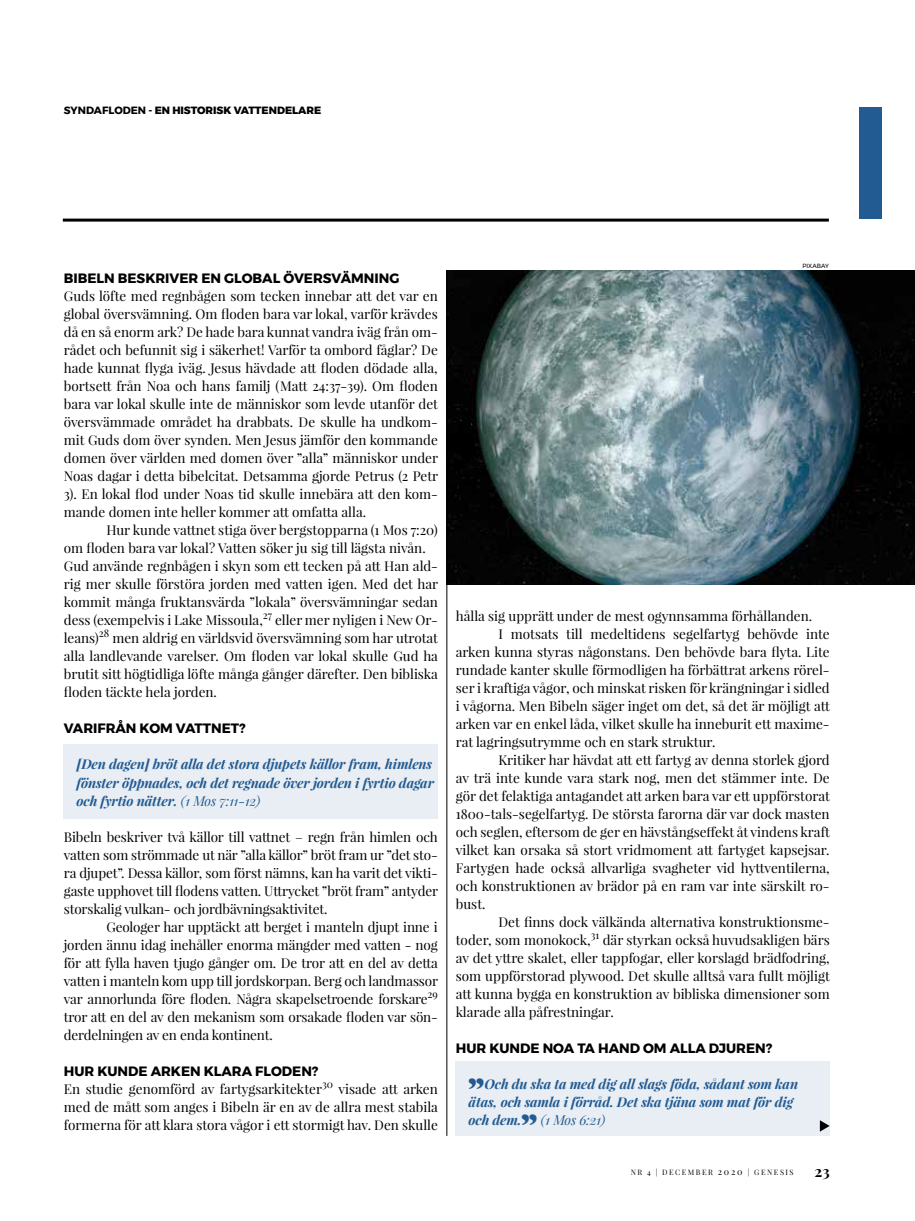
<style>
.page{position:relative;width:915px;height:1221px;background:#fff}
.page>*{position:absolute;margin:0;border:0;box-sizing:border-box;transform-origin:0 0}
.t1{font:700 15px "Playfair Display";color:#000}
.t2{font:13.5px/18px "Playfair Display";color:#000;text-align:justify}
.t3{font:italic 700 13.5px/18px "Playfair Display";letter-spacing:-.01em;color:#225b92}
.t4{font:700 13.5px "Montserrat";color:#000}
.t5{font:800 10.5px "Montserrat";color:#000}
.t6{font:7.5px "Playfair Display";letter-spacing:.2em;color:#000}
.t7{font:6px "Montserrat";color:#000}
.s1{font-weight:700}
.s2{font-weight:400}
.s3{font-family:"Gastromond";font-weight:400;font-style:normal;font-size:25.5px}
.s4{font-size:9px}
</style>
<div class="page">
<div style="left:455px;top:1061px;width:374px;height:74px;background:#e9eef4"></div>
<div style="left:64px;top:744px;width:373px;height:74px;background:#e9eef4"></div>
<hr style="left:63px;top:218px;width:765px;height:3px;background:#000">
<div style="left:858px;top:107px;width:23px;height:111px;background:#225b92"></div>
<svg style="left:819px;top:1120px;width:10px;height:11px"></svg>
<img style="left:447px;top:270px;width:467px;height:314px">
<hr style="left:446px;top:270px;width:1px;height:865px;background:#000">
<p class="t5" style="left:64px;top:101px;width:259px"><span class="s1">SYNDAFLODEN</span> - EN HISTORISK VATTENDELARE</p>
<p class="t4" style="left:64px;top:267px;width:337px">BIBELN BESKRIVER EN GLOBAL ÖVERSVÄMNING</p>
<p class="t2" style="left:64px;top:287px;width:375px">Guds löfte med regnbågen som tecken innebar att det var en global översvämning. Om floden bara var lokal, varför krävdes då en så enorm ark? De hade bara kunnat vandra iväg från om&shy;rådet och befunnit sig i säkerhet! Varför ta ombord fåglar? De hade kunnat flyga iväg. Jesus hävdade att floden dödade alla, bortsett från Noa och hans familj (Matt 24:37-39). Om floden bara var lokal skulle inte de människor som levde utanför det översvämmade området ha drabbats. De skulle ha undkom&shy;mit Guds dom över synden. Men Jesus jämför den kommande domen över världen med domen över ”alla” människor under Noas dagar i detta bibelcitat. Detsamma gjorde Petrus (2 Petr 3). En lokal flod under Noas tid skulle innebära att den kom&shy;mande domen inte heller kommer att omfatta alla.</p>
<p class="t2" style="left:64px;top:521px;width:375px;text-align:left;text-indent:43px">Hur kunde vattnet stiga över bergstopparna (1 Mos 7:20) om floden bara var lokal? Vatten söker ju sig till lägsta nivån.<br>Gud använde regnbågen i skyn som ett tecken på att Han ald&shy;rig mer skulle förstöra jorden med vatten igen. Med det har kommit många fruktansvärda ”lokala” översvämningar sedan dess (exempelvis i Lake Missoula,<sup>27</sup> eller mer nyligen i New Or&shy;leans)<sup>28</sup> men aldrig en världsvid översvämning som har utrotat alla landlevande varelser. Om floden var lokal skulle Gud ha brutit sitt högtidliga löfte många gånger därefter. Den bibliska floden täckte hela jorden.</p>
<p class="t4" style="left:64px;top:717px;width:183px">VARIFRÅN KOM VATTNET?</p>
<p class="t3" style="left:77px;top:755px;width:359px">[Den dagen] bröt alla det stora djupets källor fram, himlens fönster öppnades, och det regnade över jorden i fyrtio dagar och fyrtio nätter. <span class="s2">(1 Mos 7:11-12)</span></p>
<p class="t2" style="left:64px;top:827px;width:375px">Bibeln beskriver två källor till vattnet – regn från himlen och vatten som strömmade ut när ”alla källor” bröt fram ur ”det sto&shy;ra djupet”. Dessa källor, som först nämns, kan ha varit det vikti&shy;gaste upphovet till flodens vatten. Uttrycket ”bröt fram” antyder storskalig vulkan- och jordbävningsaktivitet.</p>
<p class="t2" style="left:64px;top:917px;width:375px;text-indent:43px">Geologer har upptäckt att berget i manteln djupt inne i jorden ännu idag inehåller enorma mängder med vatten - nog för att fylla haven tjugo gånger om. De tror att en del av detta vatten i manteln kom upp till jordskorpan. Berg och landmassor var annorlunda före floden. Några skapelsetroende forskare<sup>29 </sup>tror att en del av den mekanism som orsakade floden var sön&shy;derdelningen av en enda kontinent.</p>
<p class="t4" style="left:64px;top:1059px;width:256px">HUR KUNDE ARKEN KLARA FLODEN?</p>
<p class="t2" style="left:64px;top:1079px;width:375px">En studie genomförd av fartygsarkitekter<sup>30</sup> visade att arken med de mått som anges i Bibeln är en av de allra mest stabila formerna för att klara stora vågor i ett stormigt hav. Den skulle</p>
<p class="t7" style="left:802px;top:261px;width:28px">PIXABAY</p>
<p class="t2" style="left:455px;top:606px;width:357px">hålla sig upprätt under de mest ogynnsamma förhållanden.</p>
<p class="t2" style="left:498px;top:624px;width:332px">I motsats till medeltidens segelfartyg behövde inte</p>
<p class="t2" style="left:455px;top:642px;width:375px">arken kunna styras någonstans. Den behövde bara flyta. Lite</p>
<p class="t2" style="left:455px;top:660px;width:375px">rundade kanter skulle förmodligen ha förbättrat arkens rörel-</p>
<p class="t2" style="left:455px;top:678px;width:375px">ser i kraftiga vågor, och minskat risken för krängningar i sidled</p>
<p class="t2" style="left:455px;top:696px;width:375px">i vågorna. Men Bibeln säger inget om det, så det är möjligt att</p>
<p class="t2" style="left:455px;top:714px;width:375px">arken var en enkel låda, vilket skulle ha inneburit ett maxime-</p>
<p class="t2" style="left:455px;top:732px;width:261px">rat lagringsutrymme och en stark struktur.</p>
<p class="t2" style="left:498px;top:750px;width:332px">Kritiker har hävdat att ett fartyg av denna storlek gjord</p>
<p class="t2" style="left:455px;top:768px;width:375px">av trä inte kunde vara stark nog, men det stämmer inte. De</p>
<p class="t2" style="left:455px;top:786px;width:375px">gör det felaktiga antagandet att arken bara var ett uppförstorat</p>
<p class="t2" style="left:455px;top:804px;width:375px">1800-tals-segelfartyg. De största farorna där var dock masten</p>
<p class="t2" style="left:455px;top:822px;width:375px">och seglen, eftersom de ger en hävstångseffekt åt vindens kraft</p>
<p class="t2" style="left:455px;top:840px;width:375px">vilket kan orsaka så stort vridmoment att fartyget kapsejsar.</p>
<p class="t2" style="left:455px;top:858px;width:375px">Fartygen hade också allvarliga svagheter vid hyttventilerna,</p>
<p class="t2" style="left:455px;top:876px;width:375px">och konstruktionen av brädor på en ram var inte särskilt ro-</p>
<p class="t2" style="left:455px;top:894px;width:31px">bust.</p>
<p class="t2" style="left:498px;top:912px;width:332px">Det finns dock välkända alternativa konstruktionsme-</p>
<p class="t2" style="left:455px;top:930px;width:375px">toder, som monokock,<sup>31</sup> där styrkan också huvudsakligen bärs</p>
<p class="t2" style="left:455px;top:948px;width:375px">av det yttre skalet, eller tappfogar, eller korslagd brädfodring,</p>
<p class="t2" style="left:455px;top:966px;width:375px">som uppförstorad plywood. Det skulle alltså vara fullt möjligt</p>
<p class="t2" style="left:455px;top:984px;width:375px">att kunna bygga en konstruktion av bibliska dimensioner som</p>
<p class="t2" style="left:455px;top:1002px;width:159px">klarade alla påfrestningar.</p>
<p class="t4" style="left:455px;top:1037px;width:318px">HUR KUNDE NOA TA HAND OM ALLA DJUREN?</p>
<p class="t3" style="left:468px;top:1074px;width:331px"><span class="s3">”</span>Och du ska ta med dig all slags föda, sådant som kan ätas, och samla i förråd. Det ska tjäna som mat för dig och dem.<span class="s3">”</span> <span class="s2">(1 Mos 6:21)</span></p>
<p class="t6" style="left:630px;top:1167px;width:164px">NR 4 | DECEMBER <span class="s4">2020</span> | GENESIS</p>
<p class="t1" style="left:814px;top:1161px;width:17px">23</p>
</div>
